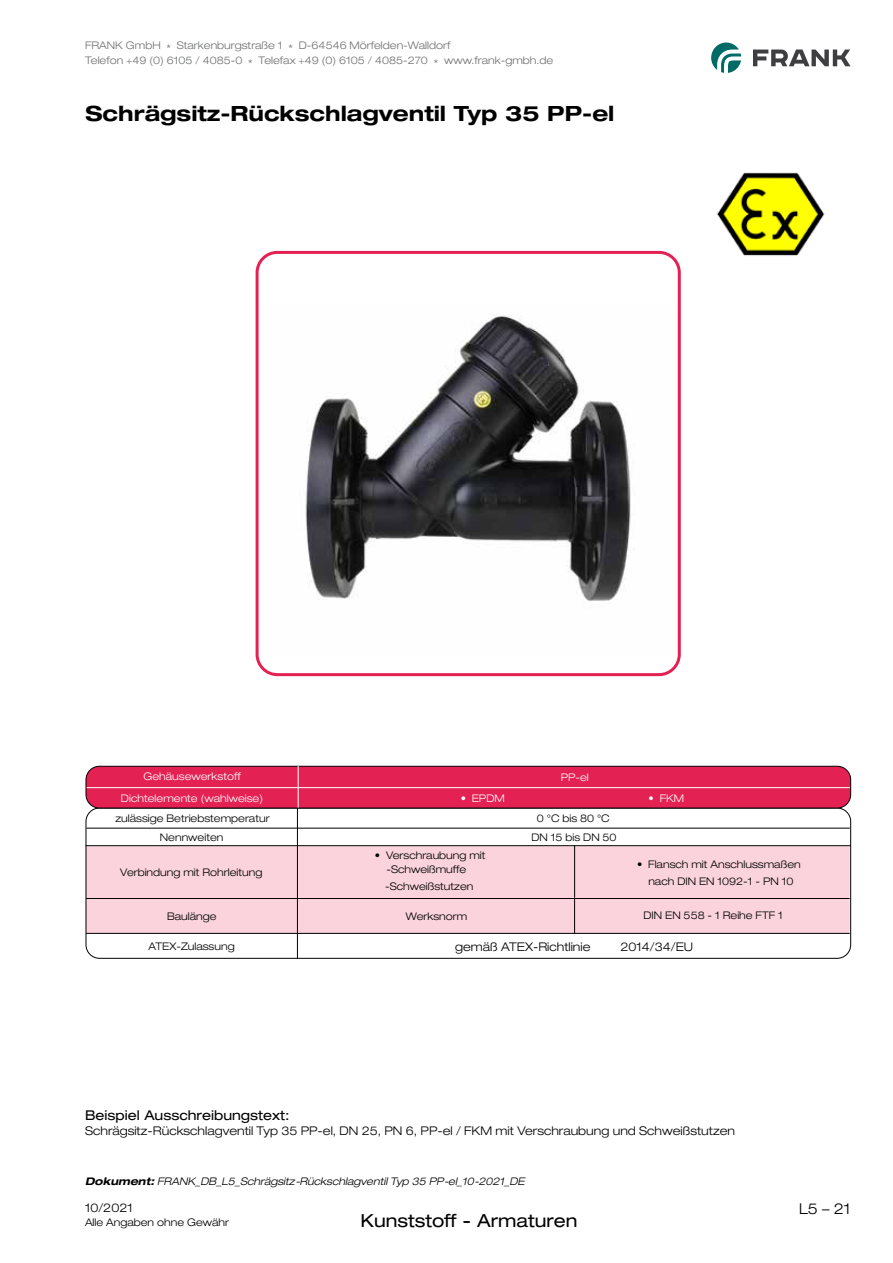
<style>
.page{position:relative;width:893px;height:1263px;background:#fff}
.page>*{position:absolute;margin:0;border:0;box-sizing:border-box;transform-origin:0 0}
.t1{font:700 expanded 21px "Helvetica Neue LT Pro";color:#000}
.t2{font:expanded 18px "Helvetica Neue LT Pro";color:#000}
.t3{font:300 expanded 15px "Helvetica Neue LT Pro";color:#000}
.t4{font:expanded 13.5px "Helvetica Neue LT Pro";color:#000}
.t5{font:300 expanded 12px "Helvetica Neue LT Pro";color:#000}
.t6{font:300 expanded 10.5px/14px "Helvetica Neue LT Pro";color:#000}
.t7{font:300 expanded 10.5px/15px "Helvetica Neue LT Pro";color:#707172}
.t8{font:italic 300 expanded 10.5px "Helvetica Neue LT Pro";color:#000}
.t9{font:300 expanded 10.5px "Helvetica Neue LT Pro";color:#fff}
.s1{font-weight:700}
</style>
<div class="page">
<svg style="left:711px;top:43px;width:30px;height:30px"></svg>
<svg style="left:753px;top:50px;width:97px;height:16px"></svg>
<div style="left:86px;top:846px;width:764px;height:87px;background:#fad3dd;border:2px solid #fad3dd"></div>
<hr style="left:87px;top:828px;width:763px;height:1px;background:#000">
<hr style="left:86px;top:845px;width:765px;height:1px;background:#000">
<hr style="left:297px;top:808px;width:1px;height:151px;background:#000">
<div style="left:86px;top:808px;width:765px;height:151px;border:1px solid #000;border-radius:14px"></div>
<hr style="left:86px;top:898px;width:764px;height:1px;background:#000">
<div style="left:86px;top:766px;width:765px;height:42px;background:#e42153;border-radius:14px"></div>
<div style="left:86px;top:766px;width:765px;height:42px;border:1px solid #000;border-radius:14px"></div>
<hr style="left:87px;top:787px;width:763px;height:1px;background:#fff">
<hr style="left:298px;top:766px;width:1px;height:41px;background:#fff">
<hr style="left:86px;top:933px;width:764px;height:1px;background:#000">
<hr style="left:574px;top:898px;width:1px;height:35px;background:#000">
<img style="left:716px;top:172px;width:109px;height:84px">
<hr style="left:574px;top:845px;width:1px;height:53px;background:#000">
<img style="left:305px;top:314px;width:326px;height:287px">
<div style="left:256px;top:251px;width:425px;height:425px;border:3px solid #e42153;border-radius:20px"></div>
<p class="t7" style="left:85px;top:38px;width:470px">FRANK GmbH * Starkenburgstraße 1 * D-64546 Mörfelden-Walldorf<br>Telefon +49 (0) 6105 / 4085-0 * Telefax +49 (0) 6105 / 4085-270 * www.frank-gmbh.de</p>
<h1 class="t1" style="left:86px;top:100px;width:530px">Schrägsitz-Rückschlagventil Typ 35 PP-el</h1>
<p class="t9" style="left:143px;top:770px;width:99px">Gehäusewerkstoff</p>
<p class="t9" style="left:561px;top:770px;width:30px">PP-el</p>
<p class="t9" style="left:461px;top:791px;width:46px">• EPDM</p>
<p class="t9" style="left:649px;top:792px;width:37px">• FKM</p>
<p class="t9" style="left:121px;top:792px;width:144px">Dichtelemente (wahlweise)</p>
<p class="t6" style="left:115px;top:811px;width:156px">zulässige Betriebstemperatur</p>
<p class="t6" style="left:537px;top:811px;width:75px">0 °C bis 80 °C</p>
<p class="t6" style="left:160px;top:830px;width:65px">Nennweiten</p>
<p class="t6" style="left:531px;top:830px;width:87px">DN 15 bis DN 50</p>
<p class="t6" style="left:120px;top:865px;width:144px">Verbindung mit Rohrleitung</p>
<p class="t6" style="left:386px;top:848px;width:101px;text-indent:-11px">• Verschraubung mit -Schweißmuffe</p>
<p class="t6" style="left:385px;top:879px;width:90px">-Schweißstutzen</p>
<p class="t6" style="left:406px;top:908px;width:63px">Werksnorm</p>
<p class="t6" style="left:167px;top:909px;width:51px">Baulänge</p>
<p class="t6" style="left:637px;top:855px;width:165px;line-height:17px;text-align:center">• Flansch mit Anschlussmaßen nach DIN EN 1092-1 - PN 10</p>
<p class="t6" style="left:643px;top:908px;width:141px">DIN EN 558 - 1 Reihe FTF 1</p>
<p class="t6" style="left:149px;top:939px;width:88px">ATEX-Zulassung</p>
<p class="t5" style="left:455px;top:939px;width:137px">gemäß ATEX-Richtlinie</p>
<p class="t5" style="left:620px;top:939px;width:74px">2014/34/EU</p>
<p class="t4" style="left:85px;top:1106px;width:206px">Beispiel Ausschreibungstext:</p>
<p class="t5" style="left:85px;top:1123px;width:651px">Schrägsitz-Rückschlagventil Typ 35 PP-el, DN 25, PN 6, PP-el / FKM mit Verschraubung und Schweißstutzen</p>
<p class="t8" style="left:85px;top:1175px;width:441px"><span class="s1">Dokument:</span> FRANK_DB_L5_Schrägsitz-Rückschlagventil Typ 35 PP-el_10-2021_DE</p>
<p class="t5" style="left:85px;top:1200px;width:49px">10/2021</p>
<p class="t6" style="left:85px;top:1215px;width:146px">Alle Angaben ohne Gewähr</p>
<h2 class="t2" style="left:360px;top:1209px;width:219px">Kunststoff - Armaturen</h2>
<h3 class="t3" style="left:799px;top:1199px;width:53px">L5 – 21</h3>
</div>
